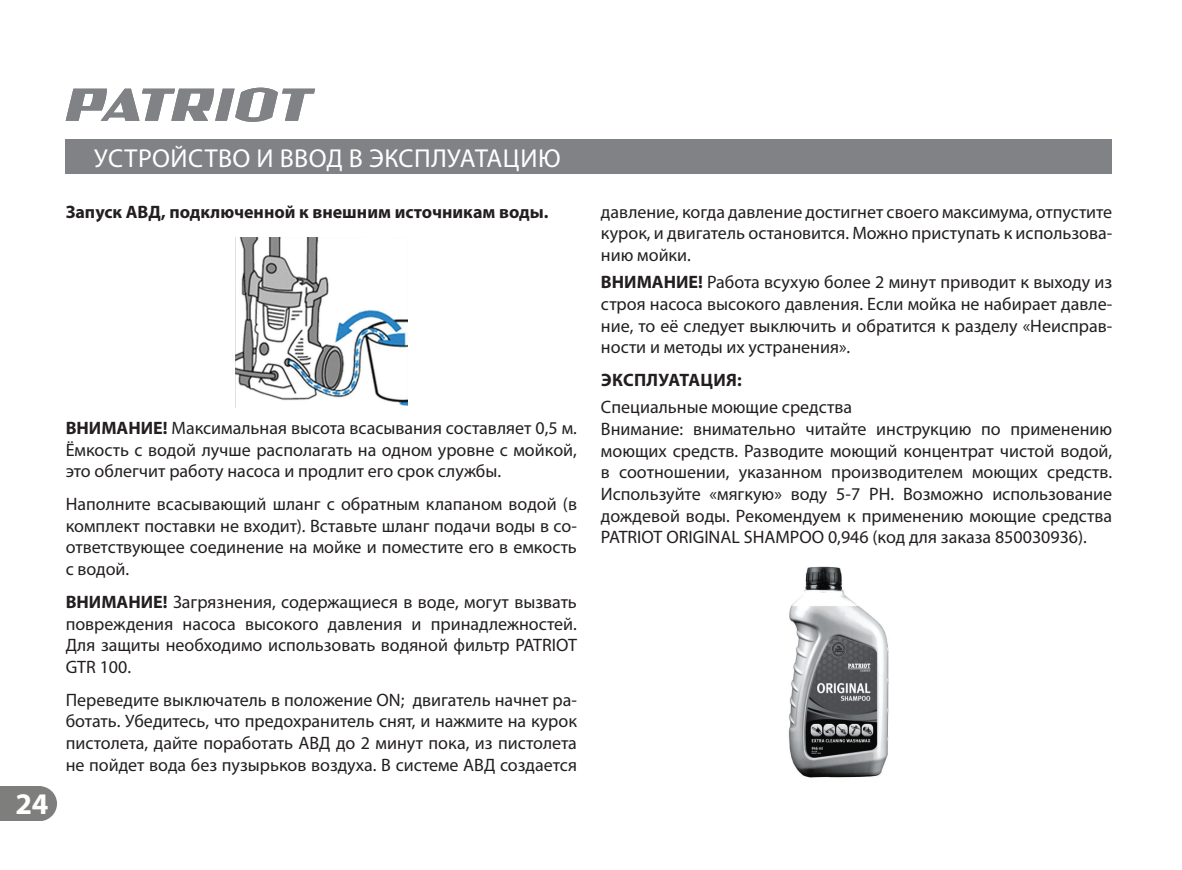
<style>
.page{position:relative;width:1182px;height:870px;background:#fff}
.page>*{position:absolute;margin:0;border:0;box-sizing:border-box;transform-origin:0 0}
.t1{font:700 30px "Myriad Pro";color:#fff}
.t2{font:26px "Myriad Pro";letter-spacing:.02em;color:#fff}
.t3{font:18px/21.6px "Myriad Pro";color:#231f20;text-align:justify}
.t4{font:700 18px "Myriad Pro";color:#231f20}
.t5{font:700 18px "Myriad Pro";letter-spacing:.02em;color:#231f20}
.s1{font-weight:700}
</style>
<div class="page">
<div style="left:0;top:786px;width:56px;height:34px;background:#7e7e7d"></div>
<svg style="left:66px;top:88px;width:249px;height:34px"></svg>
<div style="left:66px;top:140px;width:1046px;height:34px;background:#808285"></div>
<img style="left:235px;top:237px;width:172px;height:170px">
<img style="left:788px;top:566px;width:101px;height:212px">
<h2 class="t2" style="left:94px;top:142px;width:468px">УСТРОЙСТВО И ВВОД В ЭКСПЛУАТАЦИЮ</h2>
<p class="t4" style="left:66px;top:201px;width:484px">Запуск АВД, подключенной к внешним источникам воды.</p>
<h1 class="t1" style="left:16px;top:786px;width:34px">24</h1>
<p class="t3" style="left:66px;top:416px;width:513px"><span class="s1">ВНИМАНИЕ!</span> Максимальная высота всасывания составляет 0,5 м.<br>Ёмкость с водой лучше располагать на одном уровне с мойкой, это облегчит работу насоса и продлит его срок службы.</p>
<p class="t3" style="left:66px;top:493px;width:513px">Наполните всасывающий шланг с обратным клапаном водой (в комплект поставки не входит). Вставьте шланг подачи воды в со&shy;ответствующее соединение на мойке и поместите его в емкость с водой.</p>
<p class="t3" style="left:66px;top:590px;width:513px"><span class="s1">ВНИМАНИЕ!</span> Загрязнения, содержащиеся в воде, могут вызвать повреждения насоса высокого давления и принадлежностей.<br>Для защиты необходимо использовать водяной фильтр PATRIOT GTR 100.</p>
<p class="t3" style="left:66px;top:688px;width:513px">Переведите выключатель в положение ON; двигатель начнет ра&shy;ботать. Убедитесь, что предохранитель снят, и нажмите на курок пистолета, дайте поработать АВД до 2 минут пока, из пистолета не пойдет вода без пузырьков воздуха. В системе АВД создается</p>
<p class="t3" style="left:601px;top:200px;width:513px">давление, когда давление достигнет своего максимума, отпустите курок, и двигатель остановится. Можно приступать к использова&shy;нию мойки.</p>
<p class="t3" style="left:601px;top:271px;width:513px"><span class="s1">ВНИМАНИЕ!</span> Работа всухую более 2 минут приводит к выходу из строя насоса высокого давления. Если мойка не набирает давле&shy;ние, то её следует выключить и обратится к разделу «Неисправ&shy;ности и методы их устранения».</p>
<p class="t5" style="left:601px;top:370px;width:142px">ЭКСПЛУАТАЦИЯ:</p>
<p class="t3" style="left:601px;top:396px;width:513px;text-align:left">Специальные моющие средства<br>Внимание: внимательно читайте инструкцию по применению моющих средств. Разводите моющий концентрат чистой водой, в соотношении, указанном производителем моющих средств.<br>Используйте «мягкую» воду 5-7 PH. Возможно использование дождевой воды. Рекомендуем к применению моющие средства PATRIOT ORIGINAL SHAMPOO 0,946 (код для заказа 850030936).</p>
</div>
